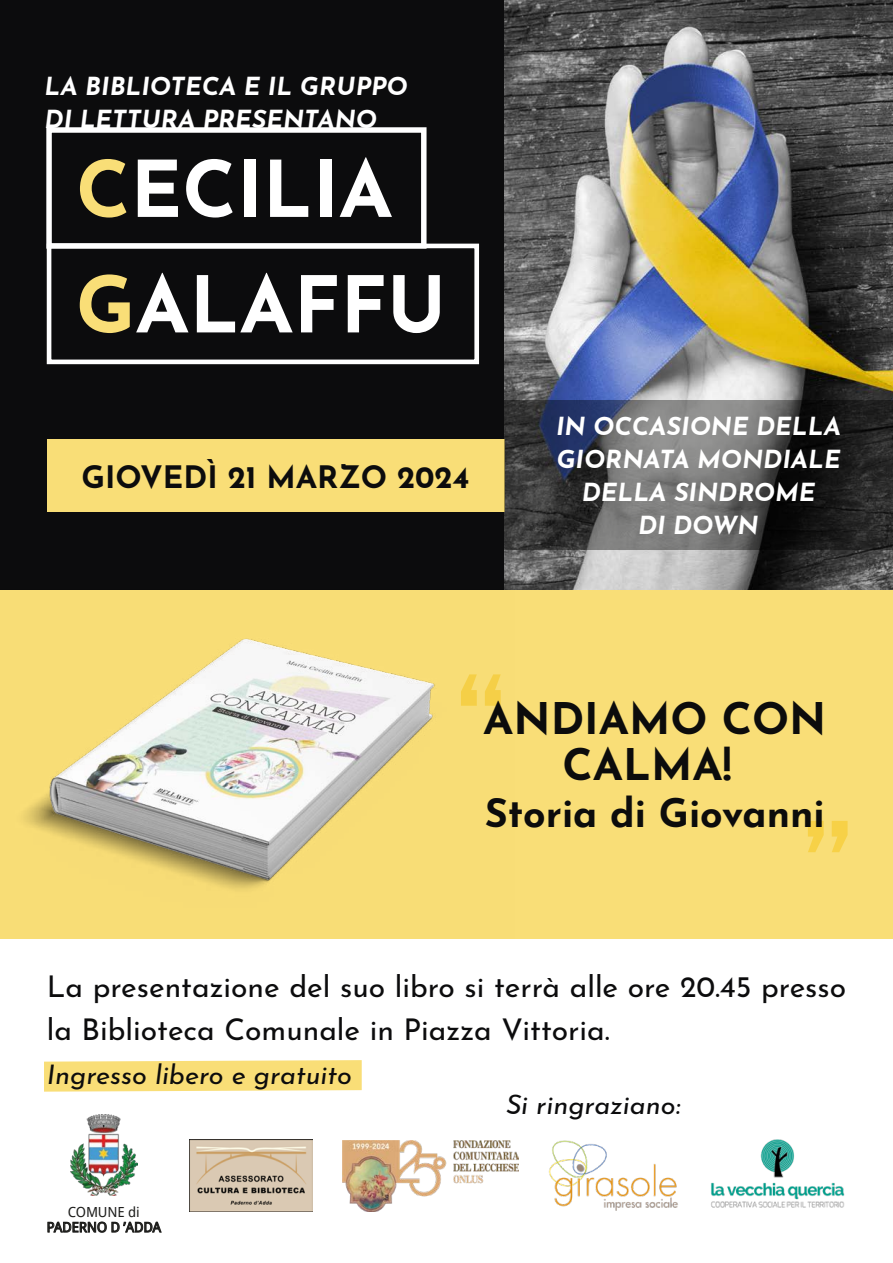
<style>
.page{position:relative;width:893px;height:1263px;background:#fff}
.page>*{position:absolute;margin:0;border:0;box-sizing:border-box;transform-origin:0 0}
.t1{font:700 77.85px "Josefin Sans";color:#fff}
.t2{font:700 43.5px/46.5px "Josefin Sans";color:#0c0c0c;text-align:center}
.t3{font:700 39.45px "Josefin Sans";color:#0c0c0c}
.t4{font:700 30.9px "Josefin Sans";color:#0c0c0d}
.t5{font:30px/43.5px "Josefin Sans";color:#0c0c0d}
.t6{font:italic 27px "Josefin Sans";color:#0c0c0d}
.t7{font:italic 700 24.9px/33px "Josefin Sans";color:#fff}
.t8{font:13.95px/15.5px "Droid Sans";letter-spacing:-.01em;color:#1d1d1b;text-align:center}
.s1{color:#f9de77}
</style>
<div class="page">
<img style="left:70px;top:1115px;width:67px;height:80px">
<svg style="left:48px;top:1222px;width:114px;height:10px"></svg>
<img style="left:190px;top:1139px;width:123px;height:72px">
<img style="left:549px;top:1140px;width:129px;height:71px">
<img style="left:711px;top:1139px;width:134px;height:69px">
<img style="left:342px;top:1140px;width:176px;height:71px">
<div style="left:0;top:0;width:504px;height:635px;background:#0c0c0d"></div>
<img style="left:504px;top:0;width:389px;height:590px">
<div style="left:47px;top:439px;width:457px;height:73px;background:#f9de77"></div>
<div style="left:47px;top:244px;width:432px;height:120px;border:5px solid #fff"></div>
<div style="left:46px;top:127px;width:381px;height:122px;border:5px solid #fff"></div>
<div style="left:0;top:590px;width:893px;height:348px;background:#f9de77"></div>
<img style="left:23px;top:638px;width:412px;height:252px">
<svg style="left:44px;top:1060px;width:318px;height:32px;background:#f9e07f"></svg>
<svg style="left:461px;top:674px;width:40px;height:32px"></svg>
<svg style="left:808px;top:821px;width:40px;height:31px"></svg>
<svg style="left:504px;top:400px;width:389px;height:150px;background:#494a4d"></svg>
<p class="t7" style="left:45px;top:67px;width:364px">LA BIBLIOTECA E IL GRUPPO<br>DI LETTURA PRESENTANO</p>
<h1 class="t1" style="left:76px;top:120px;width:318px"><span class="s1">C</span>ECILIA</h1>
<h1 class="t1" style="left:76px;top:236px;width:372px"><span class="s1">G</span>ALAFFU</h1>
<p class="t4" style="left:81px;top:450px;width:390px">GIOVEDÌ 21 MARZO 2024</p>
<p class="t7" style="left:556px;top:408px;width:286px;text-align:center">IN OCCASIONE DELLA<br>GIORNATA MONDIALE<br>DELLA SINDROME<br>DI DOWN</p>
<h2 class="t2" style="left:483px;top:689px;width:345px">ANDIAMO CON<br>CALMA!</h2>
<h3 class="t3" style="left:485px;top:778px;width:342px">Storia di Giovanni</h3>
<p class="t5" style="left:47px;top:961px;width:801px">La presentazione del suo libro si terrà alle ore 20.45 presso la Biblioteca Comunale in Piazza Vittoria.</p>
<p class="t6" style="left:47px;top:1052px;width:307px">Ingresso libero e gratuito</p>
<p class="t8" style="left:47px;top:1203px;width:116px">COMUNE di<br>PADERNO D ’ADDA</p>
<p class="t6" style="left:506px;top:1081px;width:176px">Si ringraziano:</p>
</div>
